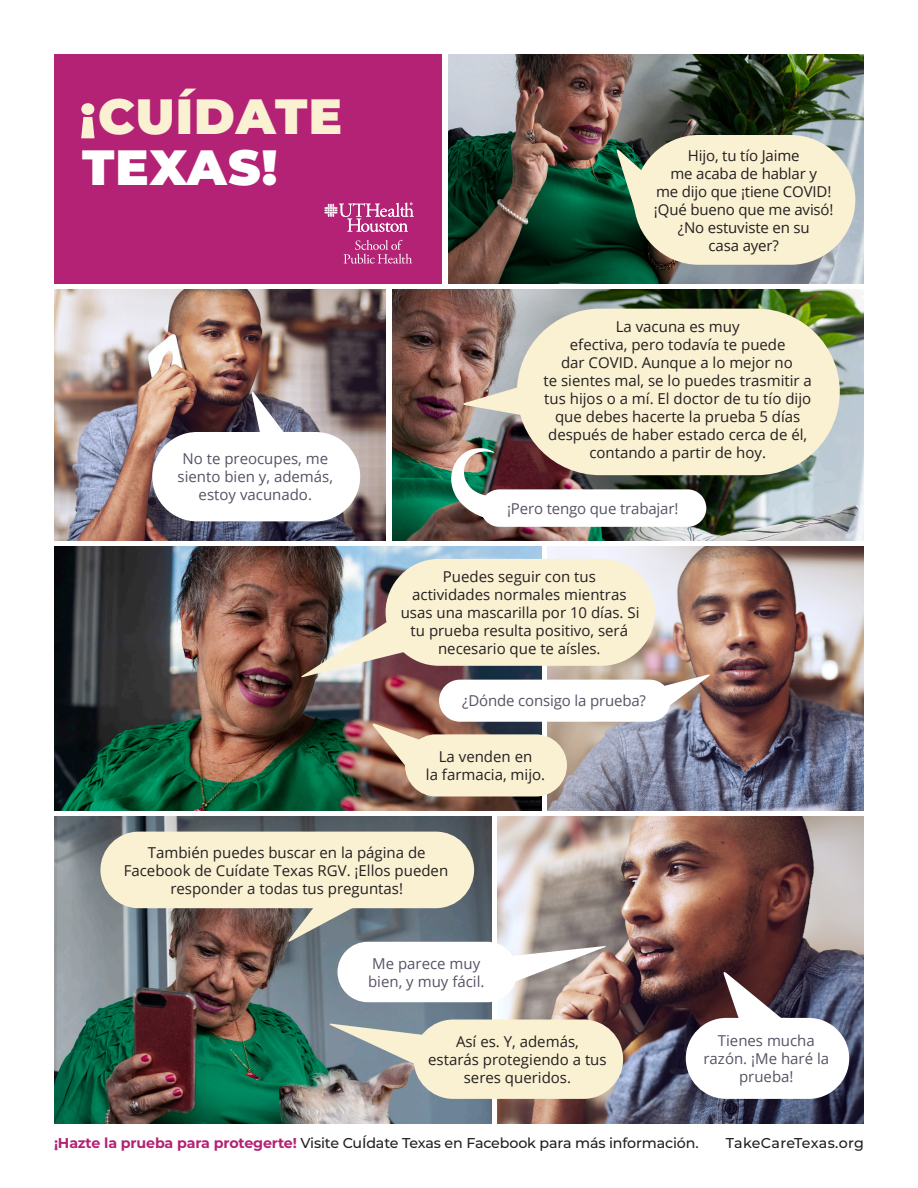
<style>
.page{position:relative;width:918px;height:1188px;background:#fff}
.page>*{position:absolute;margin:0;border:0;box-sizing:border-box;transform-origin:0 0}
.t1{font:900 49.5px "Montserrat";letter-spacing:.02em;color:#faf0d2}
.t2{font:900 49.5px "Montserrat";letter-spacing:.025em;color:#fff}
.t3{font:15px/18px "Open Sans";color:#231f20;text-align:center}
.t4{font:15px/18px "Open Sans";color:#595164;text-align:center}
.t5{font:500 14.25px "Montserrat";letter-spacing:-.01em;color:#231f20}
.t6{font:500 14.25px "Montserrat";letter-spacing:.015em;color:#231f20}
.s1{font-weight:700;color:#b42275}
</style>
<div class="page">
<img style="left:54px;top:816px;width:437px;height:307px">
<img style="left:498px;top:816px;width:366px;height:307px">
<img style="left:448px;top:54px;width:416px;height:230px">
<img style="left:54px;top:547px;width:487px;height:263px">
<img style="left:54px;top:290px;width:332px;height:250px">
<img style="left:548px;top:547px;width:316px;height:263px">
<svg style="left:288px;top:908px;width:73px;height:34px"></svg>
<img style="left:392px;top:290px;width:472px;height:250px">
<svg style="left:616px;top:149px;width:42px;height:83px"></svg>
<svg style="left:723px;top:971px;width:61px;height:47px"></svg>
<svg style="left:251px;top:391px;width:36px;height:41px"></svg>
<svg style="left:655px;top:674px;width:56px;height:41px"></svg>
<svg style="left:503px;top:946px;width:104px;height:50px"></svg>
<svg style="left:463px;top:378px;width:60px;height:45px"></svg>
<div style="left:54px;top:54px;width:388px;height:230px;background:#b42275"></div>
<div style="left:634px;top:135px;width:221px;height:130px;background:#faf0d2;border-radius:65px"></div>
<div style="left:152px;top:432px;width:208px;height:89px;background:#fff;border-radius:45px"></div>
<div style="left:517px;top:309px;width:323px;height:166px;background:#faf0d2;border-radius:83px"></div>
<div style="left:481px;top:489px;width:225px;height:38px;background:#fff;border-radius:19px"></div>
<img style="left:301px;top:604px;width:140px;height:74px">
<div style="left:386px;top:559px;width:269px;height:107px;background:#faf0d2;border-radius:53px"></div>
<div style="left:439px;top:680px;width:232px;height:42px;background:#fff;border-radius:21px"></div>
<svg style="left:372px;top:723px;width:58px;height:53px"></svg>
<svg style="left:329px;top:1023px;width:108px;height:71px"></svg>
<div style="left:405px;top:734px;width:162px;height:63px;background:#faf0d2;border-radius:31px"></div>
<div style="left:100px;top:832px;width:374px;height:76px;background:#faf0d2;border-radius:38px"></div>
<div style="left:338px;top:942px;width:179px;height:60px;background:#fff;border-radius:30px"></div>
<div style="left:414px;top:1020px;width:209px;height:79px;background:#faf0d2;border-radius:40px"></div>
<div style="left:686px;top:1018px;width:163px;height:81px;background:#fff;border-radius:40px"></div>
<svg style="left:81px;top:103px;width:14px;height:35px"></svg>
<img style="left:451px;top:447px;width:55px;height:74px">
<svg style="left:344px;top:240px;width:68px;height:24px"></svg>
<svg style="left:324px;top:203px;width:90px;height:29px"></svg>
<h1 class="t1" style="left:98px;top:79px;width:246px">CUÍDATE</h1>
<h1 class="t2" style="left:82px;top:130px;width:197px">TEXAS!</h1>
<p class="t3" style="left:654px;top:146px;width:181px">Hijo, tu tío Jaime<br>me acaba de hablar y<br>me dijo que ¡tiene COVID! ¡Qué bueno que me avisó! ¿No estuviste en su<br>casa ayer?</p>
<p class="t4" style="left:178px;top:450px;width:157px">No te preocupes, me siento bien y, además, estoy vacunado.</p>
<p class="t3" style="left:544px;top:317px;width:270px">La vacuna es muy<br>efectiva, pero todavía te puede<br>dar COVID. Aunque a lo mejor no<br>te sientes mal, se lo puedes trasmitir a tus hijos o a mí. El doctor de tu tío dijo que debes hacerte la prueba 5 días después de haber estado cerca de él, contando a partir de hoy.</p>
<p class="t4" style="left:507px;top:499px;width:173px">¡Pero tengo que trabajar!</p>
<p class="t3" style="left:401px;top:567px;width:240px">Puedes seguir con tus<br>actividades normales mientras usas una mascarilla por 10 días. Si tu prueba resulta positivo, será necesario que te aísles.</p>
<p class="t4" style="left:462px;top:692px;width:186px">¿Dónde consigo la prueba?</p>
<p class="t3" style="left:426px;top:747px;width:121px">La venden en<br>la farmacia, mijo.</p>
<p class="t3" style="left:124px;top:843px;width:326px">También puedes buscar en la página de<br>Facebook de Cuídate Texas RGV. ¡Ellos pueden responder a todas tus preguntas!</p>
<p class="t4" style="left:368px;top:954px;width:118px;text-align:left">Me parece muy bien, y muy fácil.</p>
<p class="t3" style="left:428px;top:1032px;width:180px">Así es. Y, además,<br>estarás protegiendo a tus seres queridos.</p>
<p class="t4" style="left:704px;top:1031px;width:127px">Tienes mucha razón. ¡Me haré la prueba!</p>
<p class="t5" style="left:54px;top:1133px;width:646px"><span class="s1">¡Hazte la prueba para protegerte!</span> Visite CuÍdate Texas en Facebook para más información.</p>
<p class="t6" style="left:726px;top:1133px;width:140px">TakeCareTexas.org</p>
</div>
